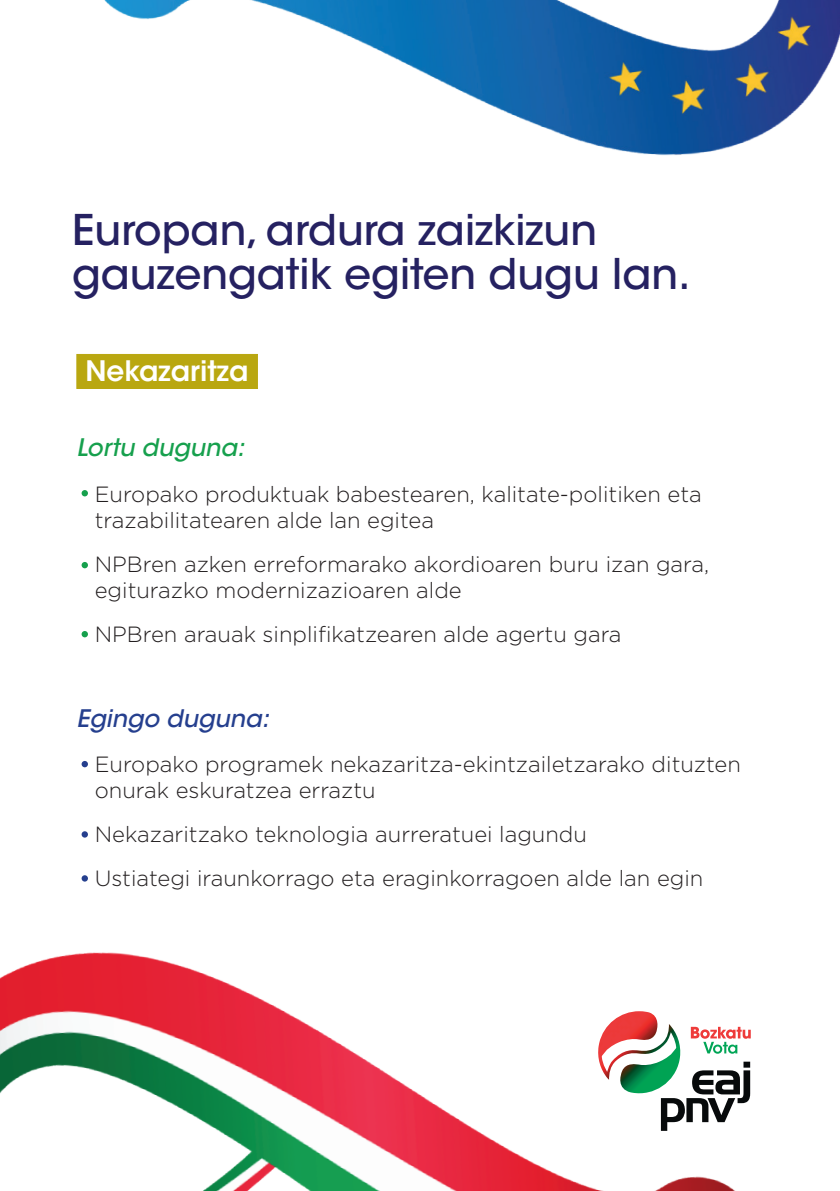
<style>
.page{position:relative;width:840px;height:1191px;background:#fff}
.page>*{position:absolute;margin:0;border:0;box-sizing:border-box;transform-origin:0 0}
.t1{font:500 42px/44px "ITC Avant Garde Std";color:#252161}
.t2{font:600 28px "ITC Avant Garde Std";color:#fff}
.t3{font:italic 500 24px "ITC Avant Garde Std";color:#253f8e}
.t4{font:italic 500 24px "ITC Avant Garde Std";color:#16a04d}
.t5{font:300 22px/26px "Gotham";color:#231f20}
</style>
<div class="page">
<img style="left:0;top:952px;width:751px;height:239px">
<div style="left:77px;top:354px;width:180px;height:35px;background:#b9a710"></div>
<img style="left:104px;top:0;width:735px;height:156px">
<svg style="left:82px;top:490px;width:6px;height:6px"></svg>
<svg style="left:82px;top:761px;width:6px;height:6px"></svg>
<svg style="left:82px;top:562px;width:6px;height:6px"></svg>
<svg style="left:82px;top:631px;width:6px;height:6px"></svg>
<svg style="left:82px;top:831px;width:6px;height:6px"></svg>
<svg style="left:82px;top:875px;width:6px;height:6px"></svg>
<svg style="left:660px;top:1061px;width:89px;height:69px"></svg>
<img style="left:596px;top:1011px;width:85px;height:85px">
<svg style="left:690px;top:1026px;width:60px;height:27px"></svg>
<h1 class="t1" style="left:72px;top:208px;width:619px">Europan, ardura zaizkizun gauzengatik egiten dugu lan.</h1>
<p class="t2" style="left:85px;top:353px;width:165px">Nekazaritza</p>
<p class="t4" style="left:77px;top:432px;width:169px">Lortu duguna:</p>
<p class="t5" style="left:95px;top:480px;width:608px">Europako produktuak babestearen, kalitate-politiken eta trazabilitatearen alde lan egitea</p>
<p class="t5" style="left:95px;top:550px;width:615px">NPBren azken erreformarako akordioaren buru izan gara, egiturazko modernizazioaren alde</p>
<p class="t5" style="left:95px;top:620px;width:528px">NPBren arauak sinplifikatzearen alde agertu gara</p>
<p class="t3" style="left:77px;top:703px;width:194px">Egingo duguna:</p>
<p class="t5" style="left:95px;top:751px;width:647px">Europako programek nekazaritza-ekintzailetzarako dituzten onurak eskuratzea erraztu</p>
<p class="t5" style="left:95px;top:812px;width:609px;line-height:44px">Nekazaritzako teknologia aurreratuei lagundu<br>Ustiategi iraunkorrago eta eraginkorragoen alde lan egin</p>
</div>
